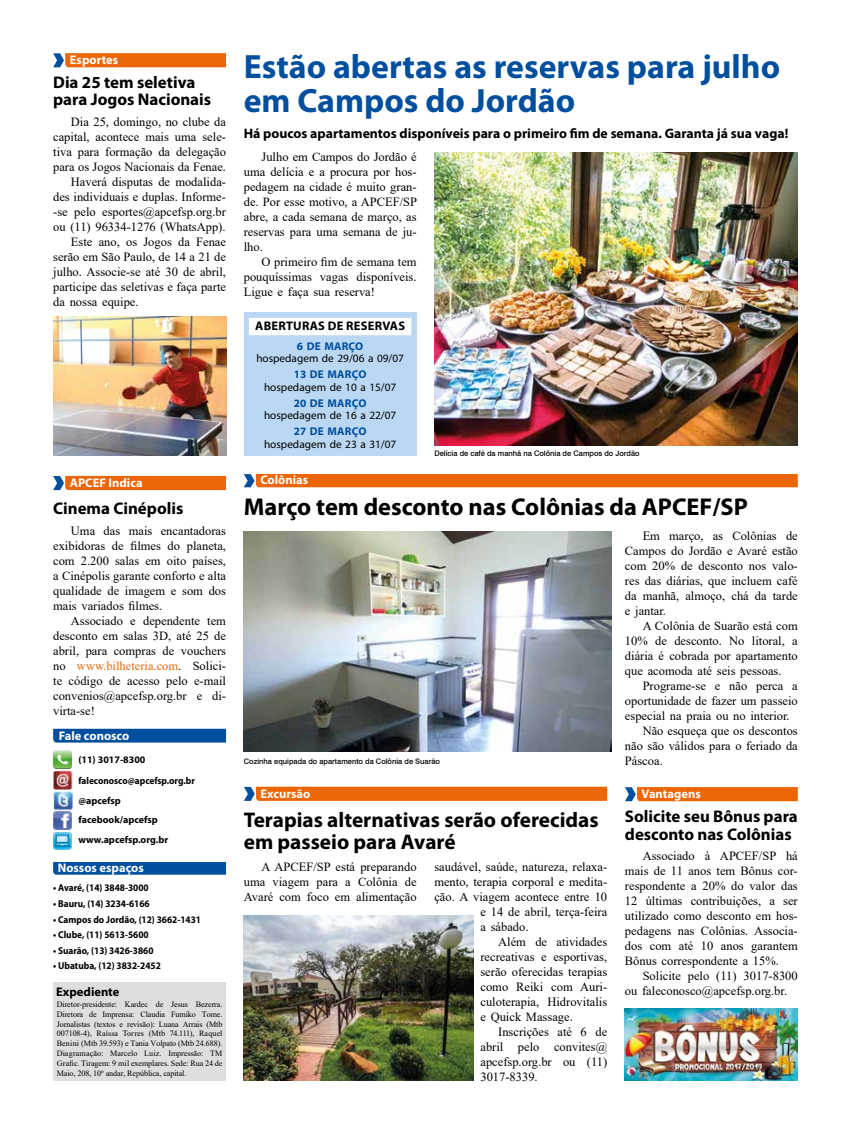
<style>
.page{position:relative;width:851px;height:1134px;background:#fff}
.page>*{position:absolute;margin:0;border:0;box-sizing:border-box;transform-origin:0 0}
.t1{font:700 33.75px/33.8px "Myriad Pro";color:#004f9f}
.t2{font:700 24.38px "Myriad Pro";color:#000}
.t3{font:700 21.25px/21.9px "Myriad Pro";color:#000}
.t4{font:700 16.88px/17.5px "Myriad Pro";color:#000}
.t5{font:700 13.75px "Myriad Pro";color:#000}
.t6{font:12.5px/15px "Times New Roman";color:#000;text-align:justify}
.t7{font:700 12.5px "Myriad Pro";color:#fff}
.t8{font:700 12.5px "Myriad Pro";letter-spacing:.02em;color:#000}
.t9{font:700 12.5px "Myriad Pro";color:#000}
.t10{font:11.25px "Myriad Pro";color:#000}
.t11{font:700 11.25px "Myriad Pro";letter-spacing:.015em;color:#004f9f}
.t12{font:700 10px "Myriad Pro";color:#000;scale:.93 1}
.t13{font:700 10px/20.1px "Myriad Pro";color:#000}
.t14{font:8.12px/9.9px "Times New Roman";letter-spacing:-.01em;color:#000;text-align:justify}
.t15{font:500 7.5px "Swiss 721 BT";color:#000}
.s1{color:#ec6608}
.s2{font-size:8.5px}
</style>
<div class="page">
<div style="left:53px;top:983px;width:173px;height:98px;background:#dedede"></div>
<svg style="left:53px;top:862px;width:173px;height:13px;background:#0653a1"></svg>
<svg style="left:53px;top:729px;width:173px;height:14px;background:#0754a1"></svg>
<img style="left:54px;top:750px;width:18px;height:19px">
<img style="left:53px;top:771px;width:19px;height:18px">
<img style="left:53px;top:791px;width:19px;height:19px">
<img style="left:54px;top:812px;width:17px;height:17px">
<img style="left:54px;top:832px;width:17px;height:18px">
<svg style="left:53px;top:476px;width:173px;height:14px;background:#e36915"></svg>
<svg style="left:244px;top:787px;width:363px;height:14px;background:#e76810"></svg>
<div style="left:244px;top:474px;width:553px;height:13px;background:#ec6608"></div>
<div style="left:244px;top:312px;width:172px;height:144px;background:#bad8f3"></div>
<img style="left:434px;top:153px;width:363px;height:293px">
<div style="left:249px;top:318px;width:162px;height:17px;background:#fff"></div>
<img style="left:244px;top:531px;width:367px;height:221px">
<svg style="left:625px;top:787px;width:172px;height:14px;background:#e36a16"></svg>
<img style="left:624px;top:1008px;width:173px;height:73px">
<img style="left:244px;top:916px;width:229px;height:165px">
<svg style="left:53px;top:53px;width:173px;height:14px;background:#e36b18"></svg>
<img style="left:53px;top:317px;width:173px;height:139px">
<p class="t7" style="left:70px;top:52px;width:50px">Esportes</p>
<h3 class="t4" style="left:53px;top:73px;width:159px">Dia 25 tem seletiva para Jogos Nacionais</h3>
<p class="t6" style="left:71px;top:114px;width:157px">Dia 25, domingo, no clube da</p>
<p class="t6" style="left:53px;top:129px;width:174px">capital, acontece mais uma sele-</p>
<p class="t6" style="left:53px;top:144px;width:174px">tiva para formação da delegação</p>
<p class="t6" style="left:53px;top:159px;width:174px">para os Jogos Nacionais da Fenae.</p>
<p class="t6" style="left:71px;top:173px;width:157px">Haverá disputas de modalida-</p>
<p class="t6" style="left:53px;top:188px;width:174px">des individuais e duplas. Informe-</p>
<p class="t6" style="left:53px;top:203px;width:174px">-se pelo esportes@apcefsp.org.br</p>
<p class="t6" style="left:53px;top:218px;width:174px">ou (11) 96334-1276 (WhatsApp).</p>
<p class="t6" style="left:71px;top:233px;width:157px">Este ano, os Jogos da Fenae</p>
<p class="t6" style="left:53px;top:248px;width:174px">serão em São Paulo, de 14 a 21 de</p>
<p class="t6" style="left:53px;top:263px;width:174px">julho. Associe-se até 30 de abril,</p>
<p class="t6" style="left:53px;top:278px;width:174px">participe das seletivas e faça parte</p>
<p class="t6" style="left:53px;top:293px;width:87px">da nossa equipe.</p>
<p class="t7" style="left:70px;top:475px;width:74px">APCEF Indica</p>
<h3 class="t4" style="left:53px;top:499px;width:132px">Cinema Cinépolis</h3>
<p class="t6" style="left:53px;top:523px;width:174px;text-indent:18px">Uma das mais encantadoras exibidoras de filmes do planeta, com 2.200 salas em oito países, a Cinépolis garante conforto e alta qualidade de imagem e som dos mais variados filmes.</p>
<p class="t6" style="left:53px;top:613px;width:174px;text-indent:18px">Associado e dependente tem desconto em salas 3D, até 25 de abril, para compras de vouchers no <span class="s1">www.bilheteria.com</span>. Solici&shy;te código de acesso pelo e-mail convenios@apcefsp.org.br e di&shy;virta-se!</p>
<p class="t7" style="left:59px;top:727px;width:72px">Fale conosco</p>
<p class="t13" style="left:78px;top:749px;width:118px">(11) 3017-8300 faleconosco@apcefsp.org.br @apcefsp facebook/apcefsp www.apcefsp.org.br</p>
<p class="t7" style="left:58px;top:859px;width:88px">Nossos espaços</p>
<p class="t12" style="left:53px;top:881px;width:104px">• Avaré, (14) 3848-3000</p>
<p class="t12" style="left:53px;top:897px;width:105px">• Bauru, (14) 3234-6166</p>
<p class="t12" style="left:53px;top:913px;width:160px">• Campos do Jordão, (12) 3662-1431</p>
<p class="t12" style="left:53px;top:928px;width:104px">• Clube, (11) 5613-5600</p>
<p class="t12" style="left:53px;top:944px;width:109px">• Suarão, (13) 3426-3860</p>
<p class="t12" style="left:53px;top:959px;width:117px">• Ubatuba, (12) 3832-2452</p>
<p class="t9" style="left:56px;top:983px;width:65px">Expediente</p>
<p class="t14" style="left:57px;top:999px;width:167px">Diretor-presidente: Kardec de Jesus Bezerra.<br>Diretora de Imprensa: Claudia Fumiko Tome.<br>Jornalistas (textos e revisão): Luana Arrais (Mtb 007108-4), Raíssa Torres (Mtb 74.111), Raquel Benini (Mtb 39.593) e Tania Volpato (Mtb 24.688).<br>Diagramação: Marcelo Luiz. Impressão: TM Grafic. Tiragem: 9 mil exemplares. Sede: Rua 24 de Maio, 208, 10º andar, República, capital<span class="s2">.</span></p>
<h1 class="t1" style="left:244px;top:49px;width:538px">Estão abertas as reservas para julho em Campos do Jordão</h1>
<p class="t5" style="left:244px;top:125px;width:546px">Há poucos apartamentos disponíveis para o primeiro fim de semana. Garanta já sua vaga!</p>
<p class="t6" style="left:244px;top:149px;width:175px;text-indent:18px">Julho em Campos do Jordão é uma delícia e a procura por hos&shy;pedagem na cidade é muito gran&shy;de. Por esse motivo, a APCEF/SP abre, a cada semana de março, as reservas para uma semana de ju&shy;lho.</p>
<p class="t6" style="left:244px;top:254px;width:174px;text-indent:18px">O primeiro fim de semana tem pouquíssimas vagas disponíveis.<br>Ligue e faça sua reserva!</p>
<p class="t8" style="left:255px;top:318px;width:151px">ABERTURAS DE RESERVAS</p>
<p class="t11" style="left:297px;top:338px;width:68px">6 DE MARÇO</p>
<p class="t10" style="left:256px;top:351px;width:149px">hospedagem de 29/06 a 09/07</p>
<p class="t11" style="left:294px;top:367px;width:74px">13 DE MARÇO</p>
<p class="t10" style="left:264px;top:380px;width:134px">hospedagem de 10 a 15/07</p>
<p class="t11" style="left:294px;top:395px;width:74px">20 DE MARÇO</p>
<p class="t10" style="left:264px;top:408px;width:134px">hospedagem de 16 a 22/07</p>
<p class="t11" style="left:294px;top:424px;width:74px">27 DE MARÇO</p>
<p class="t10" style="left:264px;top:437px;width:134px">hospedagem de 23 a 31/07</p>
<p class="t7" style="left:260px;top:472px;width:49px">Colônias</p>
<p class="t15" style="left:434px;top:449px;width:207px">Delícia de café da manhã na Colônia de Campos do Jordão</p>
<h2 class="t2" style="left:244px;top:491px;width:505px">Março tem desconto nas Colônias da APCEF/SP</h2>
<p class="t6" style="left:625px;top:528px;width:174px;text-indent:18px">Em março, as Colônias de Campos do Jordão e Avaré estão com 20% de desconto nos valo&shy;res das diárias, que incluem café da manhã, almoço, chá da tarde e jantar.</p>
<p class="t6" style="left:625px;top:618px;width:174px;text-indent:18px">A Colônia de Suarão está com 10% de desconto. No litoral, a diária é cobrada por apartamento que acomoda até seis pessoas.</p>
<p class="t6" style="left:642px;top:678px;width:157px">Programe-se e não perca a</p>
<p class="t6" style="left:625px;top:693px;width:174px">oportunidade de fazer um passeio</p>
<p class="t6" style="left:625px;top:708px;width:166px">especial na praia ou no interior.</p>
<p class="t6" style="left:642px;top:723px;width:157px">Não esqueça que os descontos</p>
<p class="t6" style="left:625px;top:738px;width:174px">não são válidos para o feriado da</p>
<p class="t15" style="left:244px;top:756px;width:198px">Cozinha equipada do apartamento da Colônia de Suarão</p>
<p class="t6" style="left:625px;top:753px;width:39px">Páscoa.</p>
<p class="t7" style="left:260px;top:785px;width:51px">Excursão</p>
<h3 class="t3" style="left:244px;top:808px;width:356px">Terapias alternativas serão oferecidas em passeio para Avaré</h3>
<p class="t6" style="left:244px;top:858px;width:174px;text-indent:18px">A APCEF/SP está preparando uma viagem para a Colônia de Avaré com foco em alimentação</p>
<p class="t6" style="left:434px;top:858px;width:174px">saudável, saúde, natureza, relaxa-</p>
<p class="t6" style="left:434px;top:873px;width:174px">mento, terapia corporal e medita-</p>
<p class="t6" style="left:434px;top:888px;width:174px">ção. A viagem acontece entre 10</p>
<p class="t6" style="left:480px;top:903px;width:128px">e 14 de abril, terça-feira</p>
<p class="t6" style="left:480px;top:918px;width:50px">a sábado.</p>
<p class="t6" style="left:498px;top:933px;width:110px">Além de atividades</p>
<p class="t6" style="left:480px;top:948px;width:128px">recreativas e esportivas,</p>
<p class="t6" style="left:480px;top:963px;width:128px">serão oferecidas terapias</p>
<p class="t6" style="left:480px;top:978px;width:128px">como Reiki com Auri-</p>
<p class="t6" style="left:480px;top:993px;width:128px">culoterapia, Hidrovitalis</p>
<p class="t6" style="left:480px;top:1008px;width:94px">e Quick Massage.</p>
<p class="t6" style="left:498px;top:1023px;width:110px">Inscrições até 6 de</p>
<p class="t6" style="left:480px;top:1038px;width:128px">abril pelo convites@</p>
<p class="t6" style="left:480px;top:1053px;width:128px">apcefsp.org.br ou (11)</p>
<p class="t6" style="left:480px;top:1068px;width:59px">3017-8339.</p>
<p class="t7" style="left:641px;top:786px;width:61px">Vantagens</p>
<h3 class="t4" style="left:625px;top:807px;width:174px">Solicite seu Bônus para desconto nas Colônias</h3>
<p class="t6" style="left:625px;top:847px;width:174px;text-indent:18px">Associado à APCEF/SP há mais de 11 anos tem Bônus cor&shy;respondente a 20% do valor das 12 últimas contribuições, a ser utilizado como desconto em hos&shy;pedagens nas Colônias. Associa&shy;dos com até 10 anos garantem Bônus correspondente a 15%.</p>
<p class="t6" style="left:625px;top:967px;width:174px;text-indent:18px">Solicite pelo (11) 3017-8300 ou faleconosco@apcefsp.org.br.</p>
</div>
